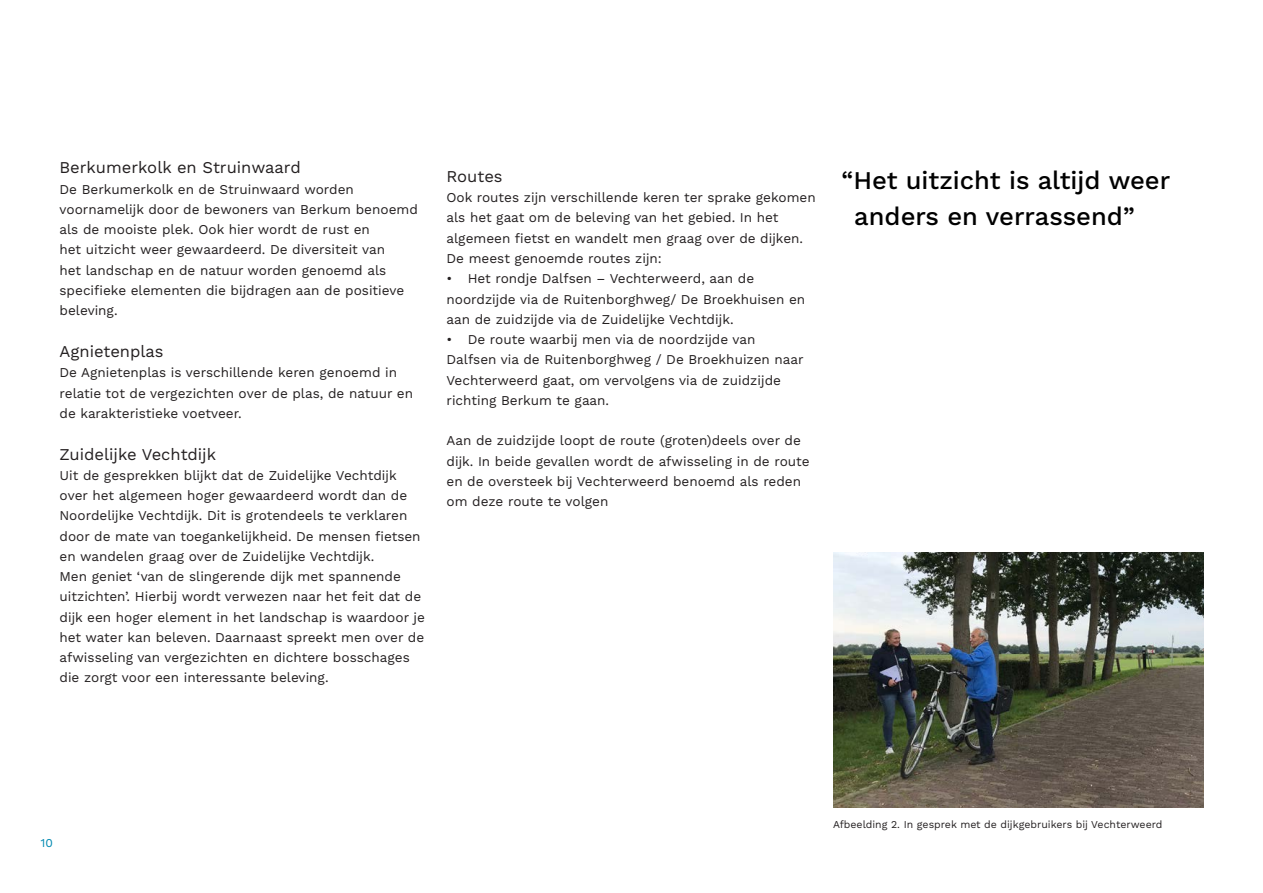
<style>
.page{position:relative;width:1263px;height:893px;background:#fff}
.page>*{position:absolute;margin:0;border:0;box-sizing:border-box;transform-origin:0 0}
._4_0_Quote{font:500 25.5px/36px "Work Sans";color:#000}
._2_0_0_Subkop_Work_S{font:16.5px "Work Sans";color:#231f20}
._2_2_Body_tekst{font:13.5px/20.2px "Work Sans";color:#231f20}
.t1{font:12px "Work Sans";color:#0089b1}
._3_0_Bijschriften{font:10.5px "Work Sans";color:#231f20}
</style>
<div class="page">
<img style="left:833px;top:552px;width:370px;height:256px">
<p class="_2_0_0_Subkop_Work_S" style="left:60px;top:158px;width:243px">Berkumerkolk en Struinwaard</p>
<p class="_2_2_Body_tekst" style="left:60px;top:180px;width:360px">De Berkumerkolk en de Struinwaard worden voornamelijk door de bewoners van Berkum benoemd als de mooiste plek. Ook hier wordt de rust en<br>het uitzicht weer gewaardeerd. De diversiteit van<br>het landschap en de natuur worden genoemd als specifieke elementen die bijdragen aan de positieve beleving.</p>
<p class="_2_0_0_Subkop_Work_S" style="left:60px;top:342px;width:106px">Agnietenplas</p>
<p class="_2_2_Body_tekst" style="left:60px;top:363px;width:355px">De Agnietenplas is verschillende keren genoemd in relatie tot de vergezichten over de plas, de natuur en de karakteristieke voetveer.</p>
<p class="_2_0_0_Subkop_Work_S" style="left:60px;top:444px;width:158px">Zuidelijke Vechtdijk</p>
<p class="_2_2_Body_tekst" style="left:60px;top:466px;width:367px">Uit de gesprekken blijkt dat de Zuidelijke Vechtdijk over het algemeen hoger gewaardeerd wordt dan de Noordelijke Vechtdijk. Dit is grotendeels te verklaren door de mate van toegankelijkheid. De mensen fietsen en wandelen graag over de Zuidelijke Vechtdijk.<br>Men geniet ‘van de slingerende dijk met spannende uitzichten’. Hierbij wordt verwezen naar het feit dat de dijk een hoger element in het landschap is waardoor je het water kan beleven. Daarnaast spreekt men over de afwisseling van vergezichten en dichtere bosschages die zorgt voor een interessante beleving.</p>
<p class="_2_0_0_Subkop_Work_S" style="left:446px;top:167px;width:58px">Routes</p>
<p class="_2_2_Body_tekst" style="left:446px;top:188px;width:371px">Ook routes zijn verschillende keren ter sprake gekomen als het gaat om de beleving van het gebied. In het algemeen fietst en wandelt men graag over de dijken.<br>De meest genoemde routes zijn:</p>
<p class="_2_2_Body_tekst" style="left:446px;top:269px;width:360px">• Het rondje Dalfsen – Vechterweerd, aan de noordzijde via de Ruitenborghweg/ De Broekhuisen en aan de zuidzijde via de Zuidelijke Vechtdijk.</p>
<p class="_2_2_Body_tekst" style="left:446px;top:330px;width:359px">• De route waarbij men via de noordzijde van Dalfsen via de Ruitenborghweg / De Broekhuizen naar Vechterweerd gaat, om vervolgens via de zuidzijde richting Berkum te gaan.</p>
<p class="_2_2_Body_tekst" style="left:446px;top:431px;width:365px">Aan de zuidzijde loopt de route (groten)deels over de dijk. In beide gevallen wordt de afwisseling in de route en de oversteek bij Vechterweerd benoemd als reden om deze route te volgen</p>
<p class="_4_0_Quote" style="left:854px;top:163px;width:317px;text-indent:-13px">“Het uitzicht is altijd weer anders en verrassend”</p>
<p class="t1" style="left:41px;top:836px;width:14px">10</p>
<p class="_3_0_Bijschriften" style="left:833px;top:818px;width:331px">Afbeelding 2. In gesprek met de dijkgebruikers bij Vechterweerd</p>
</div>
